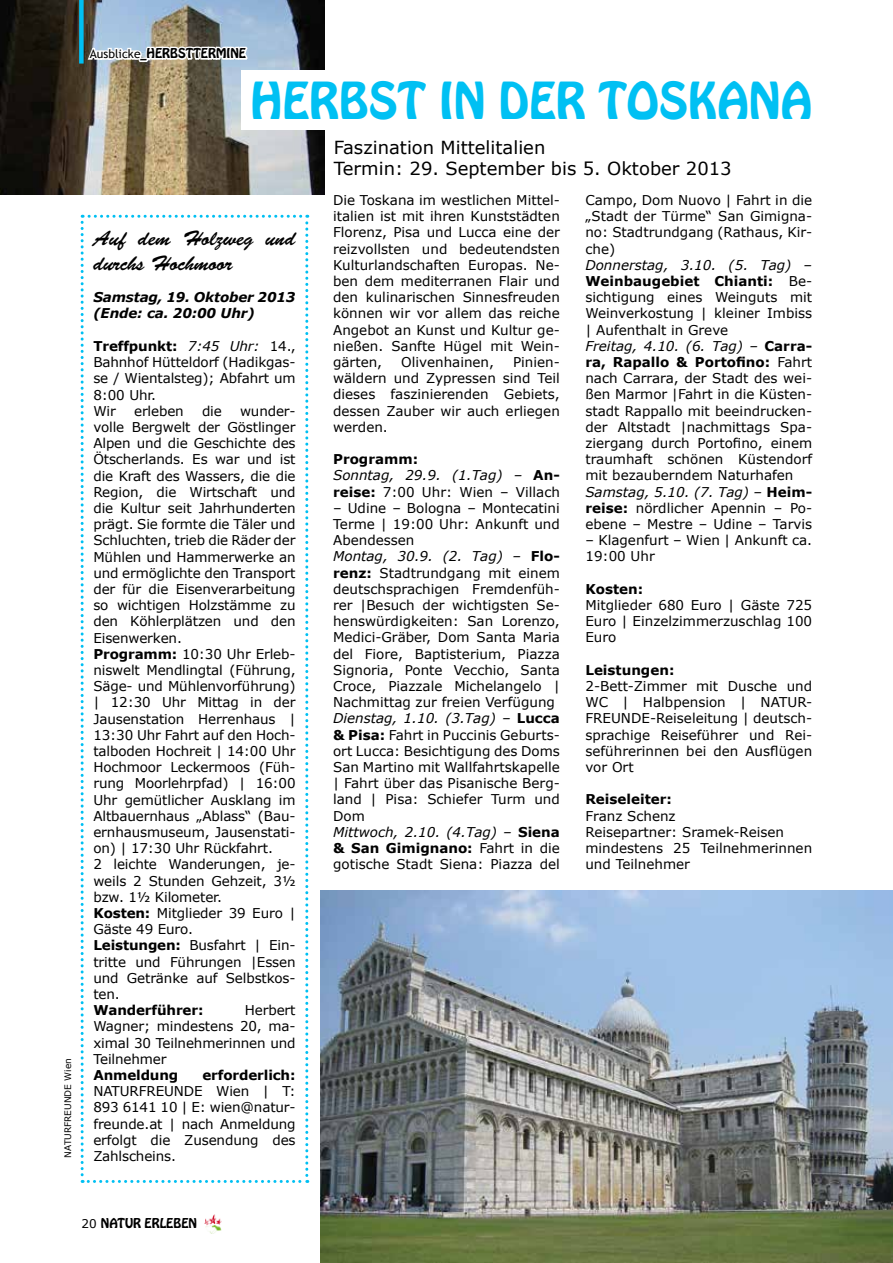
<style>
.page{position:relative;width:893px;height:1263px;background:#fff}
.page>*{position:absolute;margin:0;border:0;box-sizing:border-box;transform-origin:0 0}
.t1{font:45px "Hobo Std";color:#00c0f3}
.t2{font:21px/25.2px "Brush Script Std";letter-spacing:-.01em;color:#000}
.t3{font:18px/21.6px "Verdana";color:#000}
.t4{font:13.5px/16.2px "Verdana";color:#000;text-align:justify}
.t5{font:700 13.5px "Verdana";letter-spacing:-.01em;color:#000}
.t6{font:italic 13.5px/16.2px "Verdana";color:#000}
.t7{font:italic 700 13.5px/16.2px "Verdana";letter-spacing:-.01em;color:#000}
.t8{font:12px "Hobo Std";color:#000}
.t9{font:9px "Verdana";color:#000}
.s1{font-family:"Trebuchet MS"}
.s2{font-weight:700}
.s3{font-style:italic}
.s4{font-weight:700;font-style:normal}
.s5{font-style:normal}
.s6{font-family:"Verdana"}
</style>
<div class="page">
<img style="left:0;top:0;width:324px;height:195px">
<div style="left:242px;top:70px;width:92px;height:60px;background:#fff"></div>
<img style="left:321px;top:891px;width:572px;height:372px">
<svg style="left:81px;top:215px;width:227px;height:968px"></svg>
<img style="left:205px;top:1214px;width:17px;height:19px">
<div style="left:79px;top:0;width:5px;height:64px;background:#00c0f3"></div>
<svg style="left:85px;top:42px;width:240px;height:81px"></svg>
<p class="t9" style="left:62px;top:1158px;width:101px;rotate:-90deg">NATURFREUNDE Wien</p>
<p class="t8" style="left:90px;top:45px;width:158px"><span class="s1">Ausblicke</span>_HERBSTTERMINE</p>
<h1 class="t1" style="left:250px;top:69px;width:563px">HERBST IN DER TOSKANA</h1>
<h2 class="t2" style="left:93px;top:226px;width:204px">Auf dem Holzweg und durchs Hochmoor</h2>
<p class="t7" style="left:93px;top:289px;width:204px">Samstag, 19. Oktober 2013 (Ende: ca. 20:00 Uhr)</p>
<p class="t4" style="left:93px;top:338px;width:204px;text-align:left"><span class="s2">Treffpunkt:</span> <span class="s3">7:45 Uhr:</span> 14.,<br>Bahnhof Hütteldorf (Hadikgas&shy;se / Wientalsteg); Abfahrt um<br>8:00 Uhr.<br>Wir</p>
<p class="t4" style="left:93px;top:403px;width:204px;text-align:left;text-indent:147px">wunder&shy;volle Bergwelt der Göstlinger<br>Alpen und die Geschichte des<br>Ötscherlands. Es war und ist die Kraft des Wassers, die die<br>Region, die Wirtschaft und die Kultur seit Jahrhunderten prägt. Sie formte die Täler und<br>Schluchten, trieb die Räder der<br>Mühlen und Hammerwerke an und ermöglichte den Transport der für die Eisenverarbeitung so wichtigen Holzstämme zu den Köhlerplätzen und den<br>Eisenwerken.<br><span class="s2">Programm:</span> 10:30 Uhr Erleb&shy;niswelt Mendlingtal (Führung,<br>Säge- und Mühlenvorführung) | 12:30 Uhr Mittag in der<br>Jausenstation Herrenhaus |<br>13:30 Uhr Fahrt auf den Hoch&shy;talboden Hochreit | 14:00 Uhr<br>Hochmoor Leckermoos (Füh&shy;rung Moorlehrpfad) | 16:00<br>Uhr gemütlicher Ausklang im<br>Altbauernhaus „Ablass“ (Bau&shy;ernhausmuseum, Jausenstati&shy;on) | 17:30 Uhr Rückfahrt.<br>2 leichte Wanderungen, je&shy;weils 2 Stunden Gehzeit, 3½ bzw. 1½ Kilometer.<br><span class="s2">Kosten:</span> Mitglieder 39 Euro |<br>Gäste 49 Euro.<br><span class="s2">Leistungen:</span> Busfahrt | Ein&shy;tritte und Führungen |Essen und Getränke auf Selbstkos&shy;ten.</p>
<p class="t5" style="left:93px;top:1001px;width:112px">Wanderführer:</p>
<p class="t4" style="left:134px;top:403px;width:51px">erleben</p>
<p class="t4" style="left:202px;top:403px;width:21px">die</p>
<p class="t4" style="left:93px;top:1002px;width:204px;text-indent:151px">Herbert Wagner; mindestens 20, ma&shy;ximal 30 Teilnehmerinnen und Teilnehmer</p>
<p class="t5" style="left:93px;top:1065px;width:86px">Anmeldung</p>
<p class="t5" style="left:202px;top:1065px;width:95px">erforderlich:</p>
<p class="t4" style="left:93px;top:1083px;width:204px">NATURFREUNDE Wien | T:<br>893 6141 10 | E: wien@natur&shy;freunde.at | nach Anmeldung erfolgt die Zusendung des Zahlscheins.</p>
<h3 class="t3" style="left:334px;top:136px;width:400px">Faszination Mittelitalien<br>Termin: 29. September bis 5. Oktober 2013</h3>
<p class="t4" style="left:333px;top:192px;width:228px">Die Toskana im westlichen Mittel&shy;italien ist mit ihren Kunststädten Florenz, Pisa und Lucca eine der reizvollsten und bedeutendsten Kulturlandschaften Europas. Ne&shy;ben dem mediterranen Flair und den kulinarischen Sinnesfreuden können wir vor allem das reiche Angebot an Kunst und Kultur ge&shy;nießen. Sanfte Hügel mit Wein&shy;gärten,</p>
<p class="t4" style="left:401px;top:354px;width:94px">Olivenhainen,</p>
<p class="t4" style="left:333px;top:354px;width:228px;text-indent:180px">Pinien&shy;wäldern und Zypressen sind Teil dieses faszinierenden Gebiets, dessen Zauber wir auch erliegen werden.</p>
<p class="t6" style="left:333px;top:451px;width:228px"><span class="s4">Programm:<br></span>Sonntag, 29.9. (1.Tag) – <span class="s4">An&shy;reise:</span> <span class="s5">7:00 Uhr: Wien – Villach</span></p>
<p class="t4" style="left:333px;top:500px;width:228px;text-align:left">– Udine – Bologna – Montecatini<br>Terme | 19:00 Uhr: Ankunft und<br>Abendessen<br><span class="s3">Montag, 30.9. (2. Tag) –</span> <span class="s2">Flo&shy;renz:</span> Stadtrundgang mit einem deutschsprachigen Fremdenfüh&shy;rer |Besuch der wichtigsten Se&shy;henswürdigkeiten: San Lorenzo,<br>Medici-Gräber, Dom Santa Maria del Fiore, Baptisterium, Piazza<br>Signoria, Ponte Vecchio, Santa<br>Croce, Piazzale Michelangelo |<br>Nachmittag zur freien Verfügung<br><span class="s3">Dienstag, 1.10. (3.Tag) –</span> <span class="s2">Lucca &amp; Pisa:</span> Fahrt in Puccinis Geburts&shy;ort Lucca: Besichtigung des Doms<br>San Martino mit Wallfahrtskapelle | Fahrt über das Pisanische Berg&shy;land | Pisa: Schiefer Turm und<br>Dom<br><span class="s3">Mittwoch, 2.10. (4.Tag) –</span> <span class="s2">Siena &amp; San Gimignano:</span> Fahrt in die gotische Stadt Siena: Piazza del</p>
<p class="t4" style="left:585px;top:192px;width:228px">Campo, Dom Nuovo | Fahrt in die „Stadt der Türme“ San Gimigna&shy;no: Stadtrundgang (Rathaus, Kir&shy;che)</p>
<p class="t4" style="left:585px;top:257px;width:228px;text-align:left"><span class="s3">Donnerstag, 3.10. (5. Tag) –<br></span><span class="s2">Weinbaugebiet Chianti:</span> Be&shy;sichtigung eines Weinguts mit<br>Weinverkostung | kleiner Imbiss | Aufenthalt in Greve<br><span class="s3">Freitag, 4.10. (6. Tag) –</span> <span class="s2">Carra&shy;ra, Rapallo &amp; Portofino:</span> Fahrt nach Carrara, der Stadt des wei&shy;ßen Marmor |Fahrt in die Küsten&shy;stadt Rappallo mit beeindrucken&shy;der Altstadt |nachmittags Spa&shy;ziergang durch Portofino, einem traumhaft schönen Küstendorf mit bezauberndem Naturhafen<br><span class="s3">Samstag, 5.10. (7. Tag) –</span> <span class="s2">Heim&shy;reise:</span> nördlicher Apennin – Po&shy;ebene – Mestre – Udine – Tarvis</p>
<p class="t4" style="left:585px;top:532px;width:228px">– Klagenfurt – Wien | Ankunft ca.<br>19:00 Uhr</p>
<p class="t5" style="left:585px;top:579px;width:59px">Kosten:</p>
<p class="t4" style="left:585px;top:597px;width:228px">Mitglieder 680 Euro | Gäste 725<br>Euro | Einzelzimmerzuschlag 100<br>Euro</p>
<p class="t5" style="left:585px;top:660px;width:91px">Leistungen:</p>
<p class="t4" style="left:585px;top:678px;width:228px">2-Bett-Zimmer mit Dusche und WC | Halbpension | NATUR-FREUNDE-Reiseleitung | deutsch&shy;sprachige Reiseführer und Rei&shy;seführerinnen bei den Ausflügen vor Ort</p>
<p class="t5" style="left:585px;top:790px;width:88px">Reiseleiter:</p>
<p class="t4" style="left:585px;top:807px;width:228px;text-align:left">Franz Schenz<br>Reisepartner: Sramek-Reisen mindestens 25 Teilnehmerinnen und Teilnehmer</p>
<p class="t8" style="left:81px;top:1214px;width:117px"><span class="s6">20</span> NATUR ERLEBEN</p>
</div>
